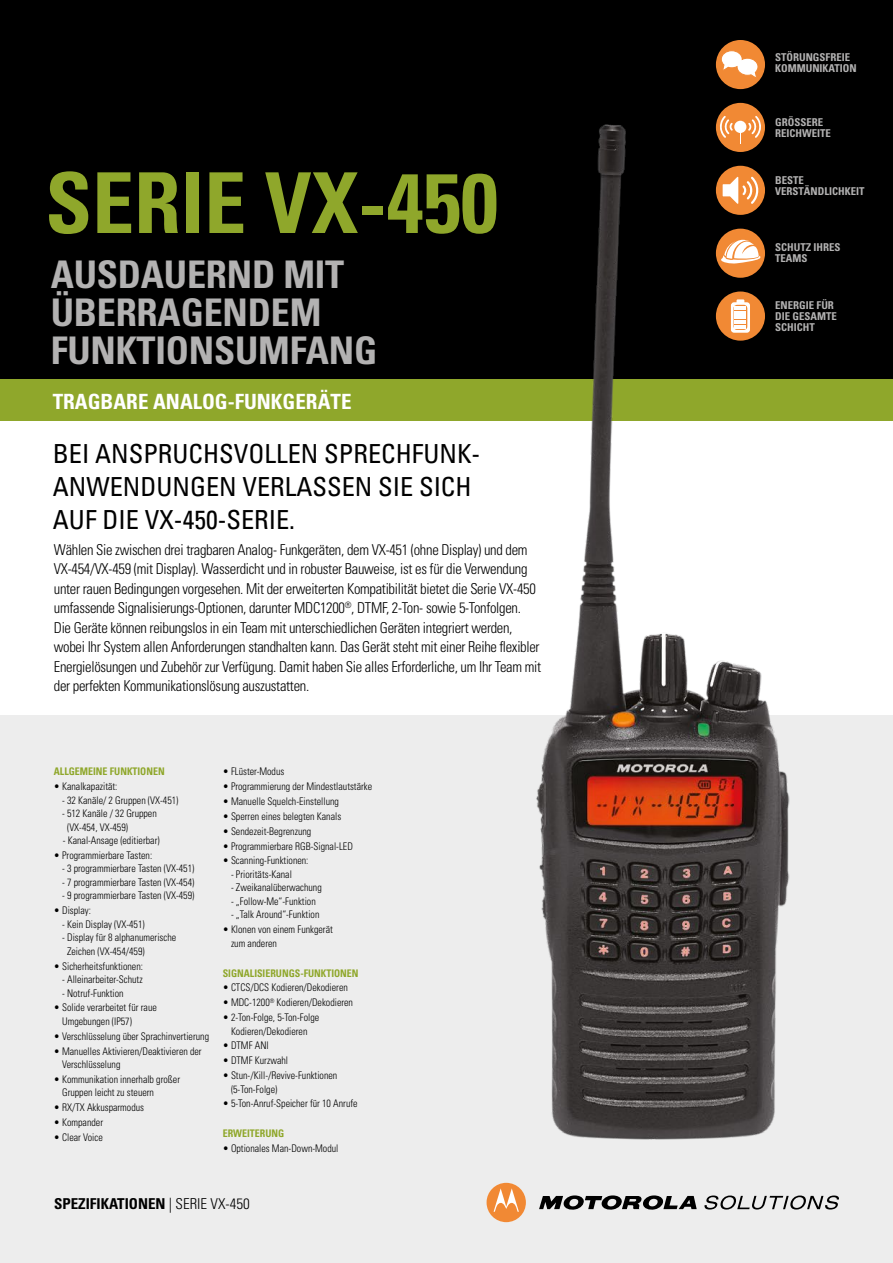
<style>
.page{position:relative;width:893px;height:1263px;background:#fff}
.page>*{position:absolute;margin:0;border:0;box-sizing:border-box;transform-origin:0 0}
.t1{font:700 condensed 84px "Univers";color:#8fa72b}
.t2{font:700 condensed 38.1px/38.1px "Univers";letter-spacing:-.005em;color:#b3b2b2}
.t3{font:condensed 26.25px/33px "Univers";color:#000}
.t4{font:700 condensed 21px "Univers";color:#fff}
.t5{font:300 condensed 15px/19.5px "Univers";letter-spacing:-.02em;color:#000}
.t6{font:700 condensed 15px "Univers";color:#000}
.t7{font:700 condensed 10.8px/10.8px "Univers";color:#b3b2b2}
.t8{font:300 condensed 10.5px/13.5px "Univers";color:#000;scale:.95 1}
.t9{font:700 condensed 10.5px "Univers";color:#8fa72b;scale:.95 1}
.s1{font-weight:300}
</style>
<div class="page">
<div style="left:0;top:715px;width:893px;height:548px;background:#ededed"></div>
<div style="left:0;top:0;width:893px;height:379px;background:#000"></div>
<svg style="left:539px;top:1195px;width:158px;height:15px"></svg>
<svg style="left:487px;top:1183px;width:39px;height:39px"></svg>
<svg style="left:704px;top:1195px;width:135px;height:14px"></svg>
<div style="left:0;top:379px;width:893px;height:42px;background:#8fa72b"></div>
<img style="left:536px;top:118px;width:254px;height:1022px">
<div style="left:716px;top:229px;width:49px;height:49px;background:#f18934;border-radius:50%"></div>
<svg style="left:721px;top:238px;width:39px;height:26px"></svg>
<div style="left:716px;top:291px;width:49px;height:50px;background:#f18934;border-radius:50%"></div>
<svg style="left:731px;top:299px;width:19px;height:34px"></svg>
<div style="left:716px;top:103px;width:49px;height:49px;background:#f18934;border-radius:50%"></div>
<div style="left:734px;top:121px;width:12px;height:12px;background:#fff;border-radius:50%"></div>
<svg style="left:748px;top:116px;width:13px;height:22px"></svg>
<svg style="left:719px;top:116px;width:14px;height:22px"></svg>
<div style="left:716px;top:166px;width:49px;height:49px;background:#f18934;border-radius:50%"></div>
<svg style="left:723px;top:177px;width:36px;height:27px"></svg>
<div style="left:716px;top:40px;width:49px;height:49px;background:#f18934;border-radius:50%"></div>
<svg style="left:720px;top:50px;width:38px;height:29px"></svg>
<h1 class="t1" style="left:45px;top:152px;width:454px">SERIE VX-450</h1>
<h2 class="t2" style="left:51px;top:256px;width:328px">AUSDAUERND MIT<br>ÜBERRAGENDEM<br>FUNKTIONSUMFANG</h2>
<h3 class="t4" style="left:53px;top:388px;width:300px">TRAGBARE ANALOG-FUNKGERÄTE</h3>
<h3 class="t3" style="left:53px;top:437px;width:429px">BEI ANSPRUCHSVOLLEN SPRECHFUNK-<br>ANWENDUNGEN VERLASSEN SIE SICH<br>AUF DIE VX-450-SERIE.</h3>
<p class="t5" style="left:54px;top:540px;width:489px">Wählen Sie zwischen drei tragbaren Analog- Funkgeräten, dem VX-451 (ohne Display) und dem VX-454/VX-459 (mit Display). Wasserdicht und in robuster Bauweise, ist es für die Verwendung unter rauen Bedingungen vorgesehen. Mit der erweiterten Kompatibilität bietet die Serie VX-450 umfassende Signalisierungs-Optionen, darunter MDC1200<sup>®</sup>, DTMF, 2-Ton- sowie 5-Tonfolgen.<br>Die Geräte können reibungslos in ein Team mit unterschiedlichen Geräten integriert werden, wobei Ihr System allen Anforderungen standhalten kann. Das Gerät steht mit einer Reihe flexibler Energielösungen und Zubehör zur Verfügung. Damit haben Sie alles Erforderliche, um Ihr Team mit der perfekten Kommunikationslösung auszustatten.</p>
<p class="t9" style="left:54px;top:765px;width:118px">ALLGEMEINE FUNKTIONEN</p>
<p class="t8" style="left:54px;top:779px;width:68px">• Kanalkapazität:</p>
<p class="t8" style="left:62px;top:793px;width:124px">- 32 Kanäle/ 2 Gruppen (VX-451)</p>
<p class="t8" style="left:67px;top:806px;width:96px;text-indent:-5px">- 512 Kanäle / 32 Gruppen (VX-454, VX-459)</p>
<p class="t8" style="left:63px;top:833px;width:104px">- Kanal-Ansage (editierbar)</p>
<p class="t8" style="left:54px;top:848px;width:105px">• Programmierbare Tasten:</p>
<p class="t8" style="left:62px;top:862px;width:141px">- 3 programmierbare Tasten (VX-451)</p>
<p class="t8" style="left:62px;top:875px;width:141px">- 7 programmierbare Tasten (VX-454)</p>
<p class="t8" style="left:62px;top:889px;width:141px">- 9 programmierbare Tasten (VX-459)</p>
<p class="t8" style="left:54px;top:904px;width:41px">• Display:</p>
<p class="t8" style="left:62px;top:917px;width:88px">- Kein Display (VX-451)</p>
<p class="t8" style="left:67px;top:931px;width:116px;text-indent:-5px">- Display für 8 alphanumerische<br>Zeichen (VX-454/459)</p>
<p class="t8" style="left:54px;top:959px;width:95px">• Sicherheitsfunktionen:</p>
<p class="t8" style="left:62px;top:973px;width:86px">- Alleinarbeiter-Schutz</p>
<p class="t8" style="left:62px;top:986px;width:66px">- Notruf-Funktion</p>
<p class="t8" style="left:62px;top:1001px;width:101px;text-indent:-8px">• Solide verarbeitet für raue<br>Umgebungen (IP57)</p>
<p class="t8" style="left:54px;top:1029px;width:165px">• Verschlüsselung über Sprachinvertierung</p>
<p class="t8" style="left:62px;top:1044px;width:148px;text-indent:-8px">• Manuelles Aktivieren/Deaktivieren der<br>Verschlüsselung</p>
<p class="t8" style="left:62px;top:1072px;width:126px;text-indent:-8px">• Kommunikation innerhalb großer<br>Gruppen leicht zu steuern</p>
<p class="t8" style="left:54px;top:1101px;width:97px">• RX/TX Akkusparmodus</p>
<p class="t8" style="left:54px;top:1116px;width:53px">• Kompander</p>
<p class="t8" style="left:54px;top:1130px;width:53px">• Clear Voice</p>
<p class="t8" style="left:223px;top:765px;width:66px">• FLüster-Modus</p>
<p class="t8" style="left:223px;top:780px;width:159px">• Programmierung der Mindestlautstärke</p>
<p class="t8" style="left:223px;top:794px;width:124px">• Manuelle Squelch-Einstellung</p>
<p class="t8" style="left:223px;top:809px;width:126px">• Sperren eines belegten Kanals</p>
<p class="t8" style="left:223px;top:824px;width:95px">• Sendezeit-Begrenzung</p>
<p class="t8" style="left:223px;top:839px;width:138px">• Programmierbare RGB-Signal-LED</p>
<p class="t8" style="left:223px;top:854px;width:92px">• Scanning-Funktionen:</p>
<p class="t8" style="left:231px;top:867px;width:66px">- Prioritäts-Kanal</p>
<p class="t8" style="left:231px;top:881px;width:97px">- Zweikanalüberwachung</p>
<p class="t8" style="left:231px;top:894px;width:91px">- „Follow-Me“-Funktion</p>
<p class="t8" style="left:231px;top:908px;width:95px">- „Talk Around“-Funktion</p>
<p class="t8" style="left:231px;top:923px;width:109px;text-indent:-8px">• Klonen von einem Funkgerät zum anderen</p>
<p class="t9" style="left:223px;top:966px;width:144px">SIGNALISIERUNGS-FUNKTIONEN</p>
<p class="t8" style="left:223px;top:981px;width:133px">• CTCS/DCS Kodieren/Dekodieren</p>
<p class="t8" style="left:223px;top:996px;width:139px">• MDC-1200<sup>®</sup> Kodieren/Dekodieren</p>
<p class="t8" style="left:223px;top:1010px;width:103px;text-align:center">• 2-Ton-Folge, 5-Ton-Folge<br>Kodieren/Dekodieren</p>
<p class="t8" style="left:223px;top:1039px;width:50px">• DTMF ANI</p>
<p class="t8" style="left:223px;top:1054px;width:70px">• DTMF Kurzwahl</p>
<p class="t8" style="left:231px;top:1069px;width:113px;text-indent:-8px">• Stun-/Kill-/Revive-Funktionen (5-Ton-Folge)</p>
<p class="t8" style="left:223px;top:1097px;width:144px">• 5-Ton-Anruf-Speicher für 10 Anrufe</p>
<p class="t9" style="left:223px;top:1127px;width:66px">ERWEITERUNG</p>
<p class="t8" style="left:223px;top:1141px;width:123px">• Optionales Man-Down-Modul</p>
<h3 class="t6" style="left:54px;top:1194px;width:197px">SPEZIFIKATIONEN <span class="s1">| SERIE VX-450</span></h3>
<p class="t7" style="left:775px;top:52px;width:83px">STÖRUNGSFREIE<br>KOMMUNIKATION</p>
<p class="t7" style="left:775px;top:117px;width:57px">GRÖSSERE<br>REICHWEITE</p>
<p class="t7" style="left:775px;top:175px;width:91px">BESTE<br>VERSTÄNDLICHKEIT</p>
<p class="t7" style="left:775px;top:242px;width:67px">SCHUTZ IHRES<br>TEAMS</p>
<p class="t7" style="left:775px;top:300px;width:63px">ENERGIE FÜR<br>DIE GESAMTE<br>SCHICHT</p>
</div>
